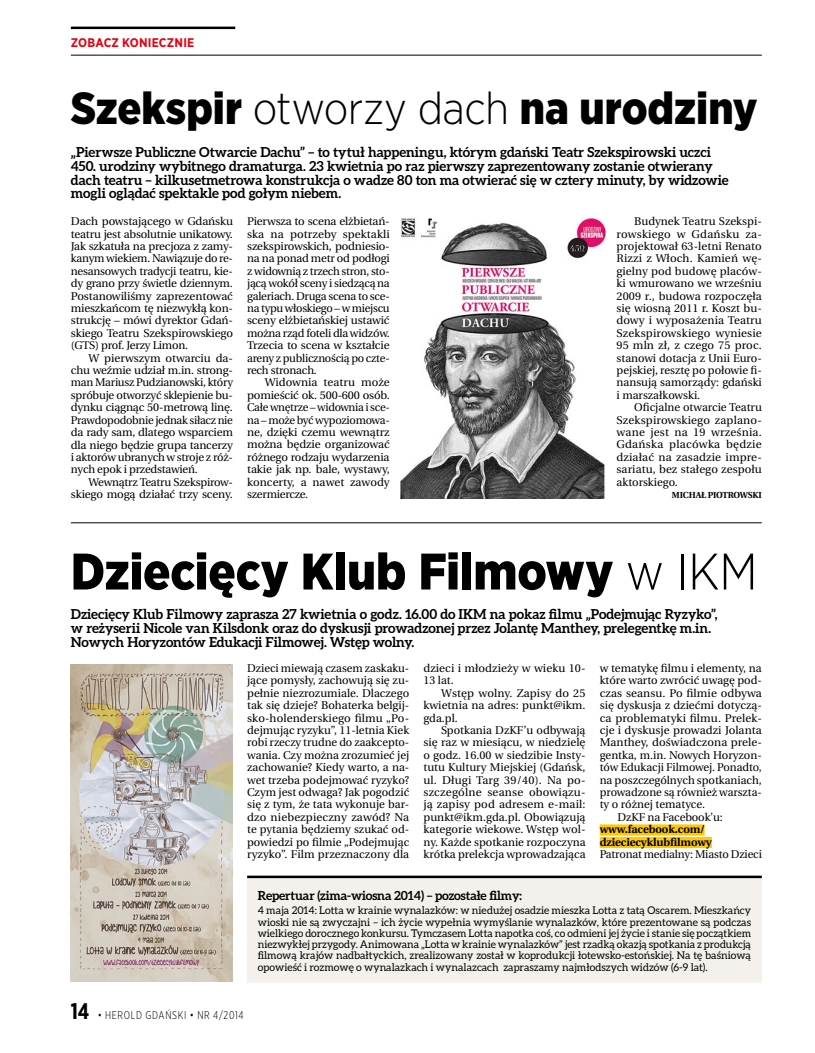
<style>
.page{position:relative;width:815px;height:1053px;background:#fff}
.page>*{position:absolute;margin:0;border:0;box-sizing:border-box;transform-origin:0 0}
.t1{font:900 51.25px "Gotham Narrow";color:#000}
.t2{font:900 45px "Gotham Narrow";color:#000}
.t3{font:700 13.75px/13.8px "Aleo";letter-spacing:-.005em;color:#000}
.t4{font:700 12.5px "Aleo";letter-spacing:-.01em;color:#000}
.t5{font:700 12.5px "Gotham Narrow";letter-spacing:.02em;color:#e3000f}
.t6{font:11.25px/12.4px "Heuristica";color:#000;text-align:justify}
.t7{font:700 11.25px/12.4px "Heuristica";letter-spacing:-.01em;color:#000}
.t8{font:300 11.25px "Gotham X Narrow";letter-spacing:.06em;color:#000}
.t9{font:10.62px/11.2px "Aleo";color:#000;text-align:justify}
.t10{font:700 8.75px "Heuristica";letter-spacing:-.02em;color:#000}
.s1{font-weight:300}
.s2{font-weight:700;font-size:22.5px}
</style>
<div class="page">
<hr style="left:71px;top:522px;width:691px;height:1px;background:#000">
<img style="left:71px;top:664px;width:162px;height:317px">
<div style="left:600px;top:824px;width:105px;height:11px;background:#fec900"></div>
<div style="left:600px;top:836px;width:112px;height:12px;background:#fec900"></div>
<div style="left:247px;top:876px;width:515px;height:107px;background:#f4f1ec"></div>
<hr style="left:247px;top:982px;width:515px;height:1px;background:#fff">
<hr style="left:247px;top:875px;width:515px;height:3px;background:#000">
<img style="left:400px;top:217px;width:206px;height:281px">
<hr style="left:71px;top:27px;width:164px;height:2px;background:#000">
<hr style="left:71px;top:55px;width:691px;height:1px;background:#000">
<p class="t5" style="left:71px;top:34px;width:125px">ZOBACZ KONIECZNIE</p>
<h2 class="t2" style="left:71px;top:78px;width:688px">Szekspir <span class="s1">otworzy dach</span> na urodziny</h2>
<p class="t3" style="left:71px;top:145px;width:659px">„Pierwsze Publiczne Otwarcie Dachu” – to tytuł happeningu, którym gdański Teatr Szekspirowski uczci 450. urodziny wybitnego dramaturga. 23 kwietnia po raz pierwszy zaprezentowany zostanie otwierany dach teatru – kilkusetmetrowa konstrukcja o wadze 80 ton ma otwierać się w cztery minuty, by widzowie mogli oglądać spektakle pod gołym niebem.</p>
<p class="t6" style="left:71px;top:215px;width:164px">Dach powstającego w Gdańsku teatru jest absolutnie unikatowy.<br>Jak szkatuła na precjoza z zamy&shy;kanym wiekiem. Nawiązuje do re&shy;nesansowych tradycji teatru, kie&shy;dy grano przy świetle dziennym.<br>Postanowiliśmy zaprezentować mieszkańcom tę niezwykłą kon&shy;strukcję – mówi dyrektor Gdań&shy;skiego Teatru Szekspirowskiego (GTS) prof. Jerzy Limon.</p>
<p class="t6" style="left:71px;top:352px;width:164px;text-indent:18px">W pierwszym otwarciu da&shy;chu weźmie udział m.in. strong&shy;man Mariusz Pudzianowski, który spróbuje otworzyć sklepienie bu&shy;dynku ciągnąc 50-metrową linę.<br>Prawdopodobnie jednak siłacz nie da rady sam, dlatego wsparciem dla niego będzie grupa tancerzy i aktorów ubranych w stroje z róż&shy;nych epok i przedstawień.</p>
<p class="t6" style="left:71px;top:476px;width:164px;text-align:right">Wewnątrz Teatru Szekspirow&shy;skiego mogą działać trzy sceny.</p>
<p class="t6" style="left:247px;top:215px;width:144px">Pierwsza to scena elżbietań&shy;ska na potrzeby spektakli szekspirowskich, podniesio&shy;na na ponad metr od podłogi z widownią z trzech stron, sto&shy;jącą wokół sceny i siedzącą na galeriach. Druga scena to sce&shy;na typu włoskiego – w miejscu sceny elżbietańskiej ustawić można rząd foteli dla widzów.<br>Trzecia to scena w kształcie areny z publicznością po czte&shy;rech stronach.</p>
<p class="t6" style="left:247px;top:376px;width:144px;text-indent:18px">Widownia teatru może pomieścić ok. 500-600 osób.<br>Całe wnętrze – widownia i sce&shy;na – może być wypoziomowa&shy;ne, dzięki czemu wewnątrz można będzie organizować różnego rodzaju wydarzenia takie jak np. bale, wystawy, koncerty, a nawet zawody szermiercze.</p>
<p class="t6" style="left:617px;top:215px;width:147px;text-indent:18px">Budynek Teatru Szekspi&shy;rowskiego w Gdańsku za&shy;projektował 63-letni Renato Rizzi z Włoch. Kamień wę&shy;gielny pod budowę placów&shy;ki wmurowano we wrześniu 2009 r., budowa rozpoczęła się wiosną 2011 r. Koszt bu&shy;dowy i wyposażenia Teatru Szekspirowskiego wyniesie 95 mln zł, z czego 75 proc. stanowi dotacja z Unii Euro&shy;pejskiej, resztę po połowie fi&shy;nansują samorządy: gdański i marszałkowski.</p>
<p class="t6" style="left:617px;top:401px;width:147px;text-indent:18px">Oficjalne otwarcie Teatru Szekspirowskiego zaplano&shy;wane jest na 19 września.<br>Gdańska placówka będzie działać na zasadzie impre&shy;sariatu, bez stałego zespołu aktorskiego.</p>
<p class="t10" style="left:672px;top:488px;width:91px">MICHAŁ PIOTROWSKI</p>
<h1 class="t1" style="left:71px;top:537px;width:688px">Dziecięcy Klub Filmowy <span class="s1">w IKM</span></h1>
<p class="t3" style="left:71px;top:607px;width:648px">Dziecięcy Klub Filmowy zaprasza 27 kwietnia o godz. 16.00 do IKM na pokaz filmu „Podejmując Ryzyko”, w reżyserii Nicole van Kilsdonk oraz do dyskusji prowadzonej przez Jolantę Manthey, prelegentkę m.in.<br>Nowych Horyzontów Edukacji Filmowej. Wstęp wolny.</p>
<p class="t6" style="left:423px;top:662px;width:164px">dzieci i młodzieży w wieku 10-<br>13 lat.</p>
<p class="t6" style="left:423px;top:686px;width:164px;text-indent:18px">Wstęp wolny. Zapisy do 25 kwietnia na adres: punkt@ikm. gda.pl.</p>
<p class="t6" style="left:423px;top:724px;width:164px;text-indent:18px">Spotkania DzKF’u odbywają się raz w miesiącu, w niedzielę o godz. 16.00 w siedzibie Insty&shy;tutu Kultury Miejskiej (Gdańsk, ul. Długi Targ 39/40). Na po&shy;szczególne seanse obowiązu&shy;ją zapisy pod adresem e-mail: punkt@ikm.gda.pl. Obowiązują kategorie wiekowe. Wstęp wol&shy;ny. Każde spotkanie rozpoczyna krótka prelekcja wprowadzająca</p>
<p class="t6" style="left:247px;top:662px;width:164px">Dzieci miewają czasem zaskaku&shy;jące pomysły, zachowują się zu&shy;pełnie niezrozumiale. Dlaczego tak się dzieje? Bohaterka belgij&shy;sko-holenderskiego filmu „Po&shy;dejmując ryzyku”, 11-letnia Kiek robi rzeczy trudne do zaakcepto&shy;wania. Czy można zrozumieć jej zachowanie? Kiedy warto, a na&shy;wet trzeba podejmować ryzyko?<br>Czym jest odwaga? Jak pogodzić się z tym, że tata wykonuje bar&shy;dzo niebezpieczny zawód? Na te pytania będziemy szukać od&shy;powiedzi po filmie „Podejmując ryzyko”. Film przeznaczony dla</p>
<p class="t6" style="left:600px;top:662px;width:164px">w tematykę filmu i elementy, na</p>
<p class="t6" style="left:600px;top:674px;width:164px">które warto zwrócić uwagę pod-</p>
<p class="t6" style="left:600px;top:686px;width:164px">czas seansu. Po filmie odbywa</p>
<p class="t6" style="left:600px;top:699px;width:164px">się dyskusja z dziećmi dotyczą-</p>
<p class="t6" style="left:600px;top:711px;width:164px">ca problematyki filmu. Prelek-</p>
<p class="t6" style="left:600px;top:724px;width:164px">cje i dyskusje prowadzi Jolanta</p>
<p class="t6" style="left:600px;top:736px;width:164px">Manthey, doświadczona prele-</p>
<p class="t6" style="left:600px;top:748px;width:164px">gentka, m.in. Nowych Horyzon-</p>
<p class="t6" style="left:600px;top:761px;width:164px">tów Edukacji Filmowej. Ponadto,</p>
<p class="t6" style="left:600px;top:773px;width:164px">na poszczególnych spotkaniach,</p>
<p class="t6" style="left:600px;top:786px;width:164px">prowadzone są również warszta-</p>
<p class="t6" style="left:600px;top:798px;width:107px">ty o różnej tematyce.</p>
<p class="t6" style="left:617px;top:810px;width:107px">DzKF na Facebook’u:</p>
<p class="t7" style="left:600px;top:822px;width:114px">www.facebook.com/ dzieciecyklubfilmowy</p>
<p class="t6" style="left:600px;top:848px;width:164px">Patronat medialny: Miasto Dzieci</p>
<p class="t8" style="left:71px;top:1008px;width:174px"><span class="s2">14</span> • HEROLD GDAŃSKI • NR 4/2014</p>
<p class="t4" style="left:258px;top:887px;width:266px">Repertuar (zima-wiosna 2014) – pozostałe filmy:</p>
<p class="t9" style="left:258px;top:904px;width:495px">4 maja 2014: Lotta w krainie wynalazków: w niedużej osadzie mieszka Lotta z tatą Oscarem. Mieszkańcy wioski nie są zwyczajni – ich życie wypełnia wymyślanie wynalazków, które prezentowane są podczas wielkiego dorocznego konkursu. Tymczasem Lotta napotka coś, co odmieni jej życie i stanie się początkiem niezwykłej przygody. Animowana „Lotta w krainie wynalazków” jest rzadką okazją spotkania z produkcją filmową krajów nadbałtyckich, zrealizowany został w koprodukcji łotewsko-estońskiej. Na tę baśniową opowieść i rozmowę o wynalazkach i wynalazcach zapraszamy najmłodszych widzów (6-9 lat).</p>
</div>
